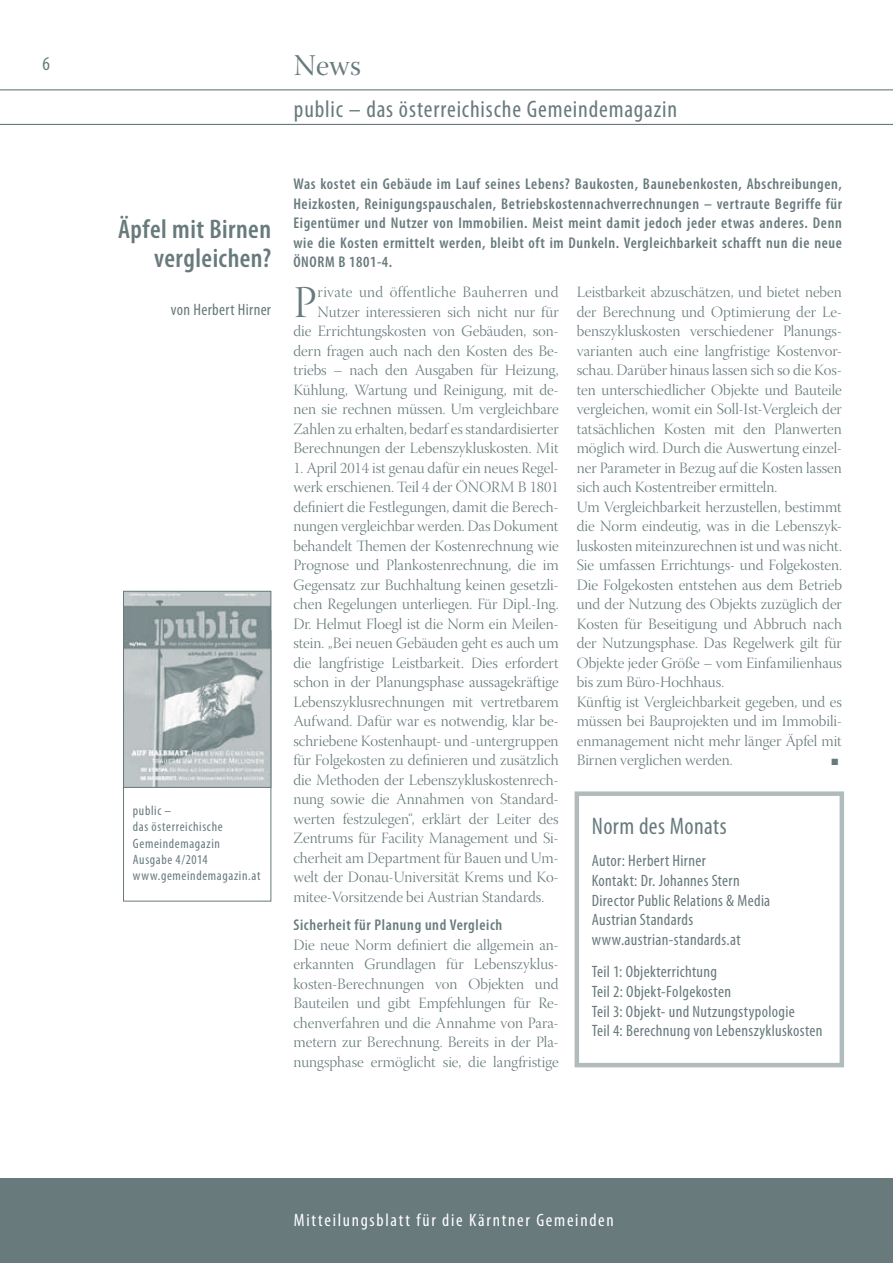
<style>
.page{position:relative;width:893px;height:1263px;background:#fff}
.page>*{position:absolute;margin:0;border:0;box-sizing:border-box;transform-origin:0 0}
.t1{font:45.15px "Warnock Pro Light Disp";color:#687a7c}
.t2{font:30px "Warnock Pro Disp";color:#687a7c}
.t3{font:600 condensed 27px/28.5px "Myriad Pro";letter-spacing:.02em;color:#687a7c;text-align:right}
.t4{font:condensed 24px "Myriad Pro";letter-spacing:.035em;color:#687a7c}
.t5{font:condensed 24px "Myriad Pro";letter-spacing:.015em;color:#687a7c}
.t6{font:condensed 19.5px "Myriad Pro";color:#687a7c}
.t7{font:condensed 18px "Myriad Pro";letter-spacing:.095em;color:#fff}
.t8{font:condensed 16.5px/19.8px "Myriad Pro";letter-spacing:.02em;color:#687a7c}
.t9{font:15.6px/19.5px "Warnock Pro Light Disp";color:#687a7c;text-align:justify}
.t10{font:600 condensed 15.6px/19.5px "Myriad Pro";letter-spacing:.04em;color:#687a7c;text-align:justify}
.t11{font:condensed 13.5px/16.2px "Myriad Pro";letter-spacing:.045em;color:#687a7c}
.t12{font:9px "Zapf Dingbats";color:#687a7c}
</style>
<div class="page">
<div style="left:0;top:1178px;width:893px;height:85px;background:#687a7c"></div>
<hr style="left:0;top:124px;width:893px;height:1px;background:#687a7c">
<hr style="left:0;top:89px;width:893px;height:1px;background:#687a7c">
<img style="left:125px;top:593px;width:144px;height:192px">
<div style="left:123px;top:591px;width:148px;height:196px;border:1px solid #687a7c"></div>
<div style="left:575px;top:791px;width:269px;height:276px;border:4px solid #b2bbbb"></div>
<p class="t6" style="left:43px;top:52px;width:9px">6</p>
<h2 class="t2" style="left:294px;top:50px;width:68px">News</h2>
<h3 class="t4" style="left:294px;top:94px;width:385px">public – das österreichische Gemeindemagazin</h3>
<h3 class="t3" style="left:118px;top:214px;width:154px">Äpfel mit Birnen vergleichen?</h3>
<p class="t8" style="left:171px;top:300px;width:102px">von Herbert Hirner</p>
<p class="t11" style="left:133px;top:802px;width:129px">public –<br>das österreichische<br>Gemeindemagazin<br>Ausgabe 4/2014 www.gemeindemagazin.at</p>
<p class="t10" style="left:293px;top:174px;width:550px">Was kostet ein Gebäude im Lauf seines Lebens? Baukosten, Baunebenkosten, Abschreibungen, Heizkosten, Reinigungspauschalen, Betriebskostennachverrechnungen – vertraute Begriffe für Eigentümer und Nutzer von Immobilien. Meist meint damit jedoch jeder etwas anderes. Denn wie die Kosten ermittelt werden, bleibt oft im Dunkeln. Vergleichbarkeit schafft nun die neue ÖNORM B 1801-4.</p>
<h1 class="t1" style="left:293px;top:278px;width:25px">P</h1>
<p class="t9" style="left:577px;top:284px;width:267px;text-align:left">Leistbarkeit abzuschätzen, und bietet neben der Berechnung und Optimierung der Le&shy;benszykluskosten verschiedener Planungs&shy;varianten auch eine langfristige Kostenvor&shy;schau. Darüber hinaus lassen sich so die Kos&shy;ten unterschiedlicher Objekte und Bauteile vergleichen, womit ein Soll-Ist-Vergleich der tatsächlichen Kosten mit den Planwerten möglich wird. Durch die Auswertung einzel&shy;ner Parameter in Bezug auf die Kosten lassen sich auch Kostentreiber ermitteln.<br>Um Vergleichbarkeit herzustellen, bestimmt die Norm eindeutig, was in die Lebenszyk&shy;luskosten miteinzurechnen ist und was nicht.<br>Sie umfassen Errichtungs- und Folgekosten.<br>Die Folgekosten entstehen aus dem Betrieb und der Nutzung des Objekts zuzüglich der Kosten für Beseitigung und Abbruch nach der Nutzungsphase. Das Regelwerk gilt für Objekte jeder Größe – vom Einfamilienhaus bis zum Büro-Hochhaus.<br>Künftig ist Vergleichbarkeit gegeben, und es müssen bei Bauprojekten und im Immobili&shy;enmanagement nicht mehr länger Äpfel mit Birnen verglichen werden.</p>
<p class="t9" style="left:293px;top:284px;width:267px;text-align:right">rivate und öffentliche Bauherren und Nutzer interessieren sich nicht nur für<br>die Errichtungskosten von Gebäuden, son&shy;dern fragen auch nach den Kosten des Be&shy;triebs – nach den Ausgaben für Heizung, Kühlung, Wartung und Reinigung, mit de&shy;nen sie rechnen müssen. Um vergleichbare Zahlen zu erhalten, bedarf es standardisierter Berechnungen der Lebenszykluskosten. Mit</p>
<p class="t9" style="left:293px;top:460px;width:267px">1. April 2014 ist genau dafür ein neues Regel&shy;werk erschienen. Teil 4 der ÖNORM B 1801 definiert die Festlegungen, damit die Berech&shy;nungen vergleichbar werden. Das Dokument behandelt Themen der Kostenrechnung wie Prognose und Plankostenrechnung, die im Gegensatz zur Buchhaltung keinen gesetzli&shy;chen Regelungen unterliegen. Für Dipl.-Ing.<br>Dr. Helmut Floegl ist die Norm ein Meilen&shy;stein. „Bei neuen Gebäuden geht es auch um die langfristige Leistbarkeit. Dies erfordert schon in der Planungsphase aussagekräftige Lebenszyklusrechnungen mit vertretbarem Aufwand. Dafür war es notwendig, klar be&shy;schriebene Kostenhaupt- und -untergruppen für Folgekosten zu definieren und zusätzlich die Methoden der Lebenszykluskostenrech&shy;nung sowie die Annahmen von Standard&shy;werten festzulegen“, erklärt der Leiter des Zentrums für Facility Management und Si&shy;cherheit am Department für Bauen und Um&shy;welt der Donau-Universität Krems und Ko&shy;mitee-Vorsitzende bei Austrian Standards.</p>
<p class="t10" style="left:293px;top:915px;width:210px">Sicherheit für Planung und Vergleich</p>
<p class="t9" style="left:293px;top:937px;width:267px">Die neue Norm definiert die allgemein an&shy;erkannten Grundlagen für Lebenszyklus&shy;kosten-Berechnungen von Objekten und Bauteilen und gibt Empfehlungen für Re&shy;chenverfahren und die Annahme von Para&shy;metern zur Berechnung. Bereits in der Pla&shy;nungsphase ermöglicht sie, die langfristige</p>
<p class="t12" style="left:832px;top:758px;width:8px">■</p>
<h3 class="t5" style="left:592px;top:812px;width:137px">Norm des Monats</h3>
<p class="t8" style="left:592px;top:850px;width:180px">Autor: Herbert Hirner<br>Kontakt: Dr. Johannes Stern<br>Director Public Relations &amp; Media<br>Austrian Standards www.austrian-standards.at</p>
<p class="t8" style="left:592px;top:961px;width:232px">Teil 1: Objekterrichtung<br>Teil 2: Objekt-Folgekosten<br>Teil 3: Objekt- und Nutzungstypologie<br>Teil 4: Berechnung von Lebenszykluskosten</p>
<p class="t7" style="left:294px;top:1209px;width:321px">Mitteilungsblatt für die Kärntner Gemeinden</p>
</div>
